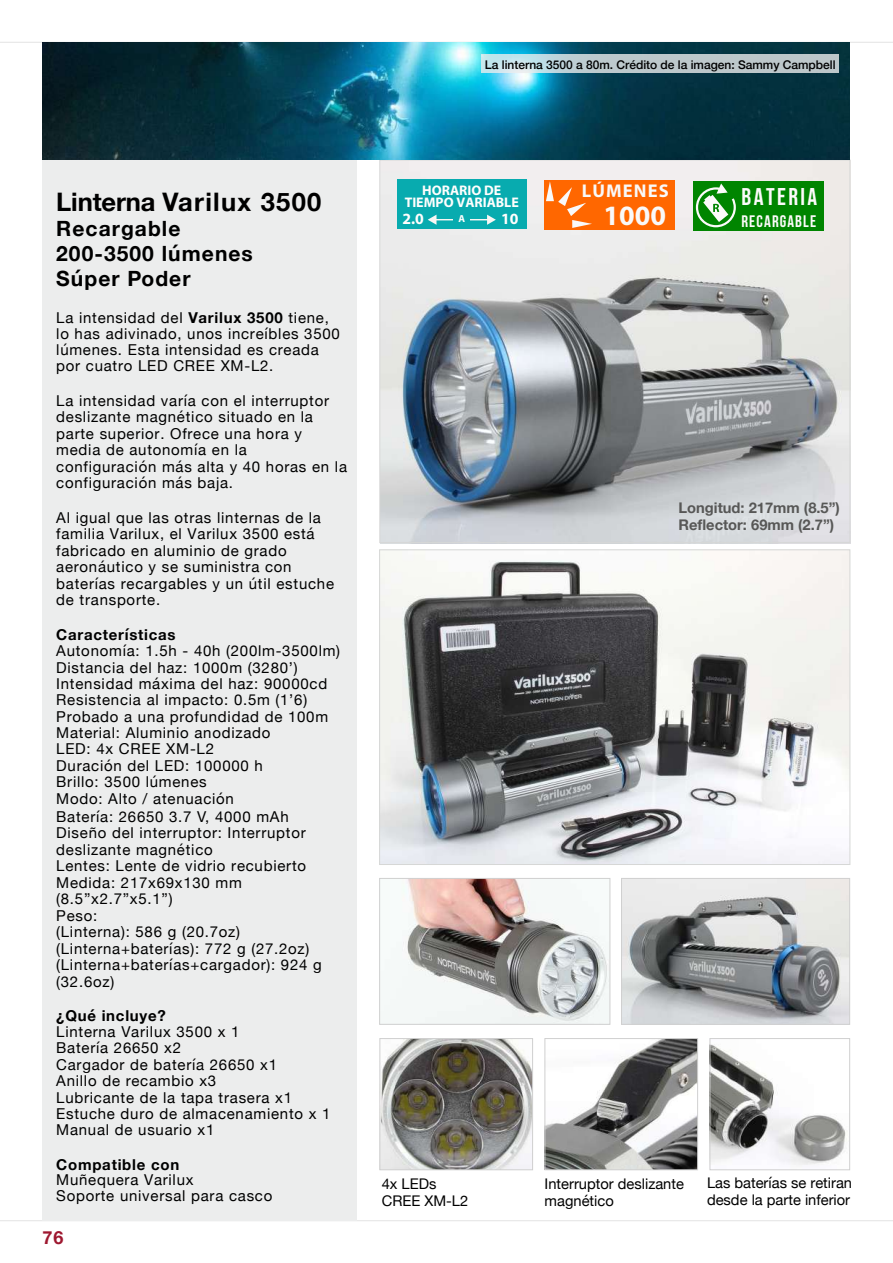
<style>
.page{position:relative;width:893px;height:1263px;background:#fff}
.page>*{position:absolute;margin:0;border:0;box-sizing:border-box;transform-origin:0 0}
.t1{font:700 28.2px "Myriad Pro";color:#f9f9f9}
.t2{font:700 25.5px "Helvetica Neue";letter-spacing:.02em;color:#000}
.t3{font:24.15px "Bebas Neue";color:#fcfbfa}
.t4{font:700 21px/25.2px "Helvetica Neue";letter-spacing:.05em;color:#000}
.t5{font:700 18.45px "Myriad Pro";letter-spacing:.06em;color:#f9f9f9}
.t6{font:700 18px "Helvetica Neue";color:#9e1830}
.t7{font:16.65px "Bebas Neue";letter-spacing:.065em;color:#fcfbfa}
.t8{font:700 15.6px "Myriad Pro";color:#fffefd}
.t9{font:15px/16.5px "Helvetica Neue";letter-spacing:.05em;color:#000}
.t10{font:700 15px "Helvetica Neue";letter-spacing:.05em;color:#000}
.t11{font:14.7px/17.7px "Helvetica Neue";color:#000}
.t12{font:700 14.7px/17.7px "Helvetica Neue";color:#575756}
.t13{font:700 13.95px/12.5px "Myriad Pro";color:#fffefd;text-align:center}
.t14{font:500 12px "Helvetica Neue";color:#000}
.t15{font:700 10.2px "Myriad Pro";color:#fffefd}
.s1{font-weight:700}
.s2{font-style:inherit}
</style>
<div class="page">
<svg style="left:0;top:42px;width:893px;height:1px"></svg>
<svg style="left:0;top:1220px;width:893px;height:1px"></svg>
<img style="left:380px;top:162px;width:470px;height:382px">
<img style="left:381px;top:552px;width:467px;height:311px">
<div style="left:379px;top:550px;width:471px;height:315px;border:1px solid #d6d7d6"></div>
<img style="left:382px;top:1040px;width:149px;height:128px">
<div style="left:380px;top:1038px;width:153px;height:132px;border:1px solid #d0d0d0"></div>
<img style="left:547px;top:1040px;width:149px;height:128px">
<div style="left:545px;top:1038px;width:153px;height:132px;border:1px solid #d0d0d0"></div>
<img style="left:712px;top:1044px;width:136px;height:121px">
<div style="left:710px;top:1038px;width:140px;height:132px;border:1px solid #d0d0d0"></div>
<div style="left:43px;top:157px;width:314px;height:1063px;background:#eceded"></div>
<img style="left:381px;top:880px;width:227px;height:142px">
<div style="left:379px;top:878px;width:231px;height:146px;border:1px solid #d0d0d0"></div>
<img style="left:623px;top:880px;width:225px;height:142px">
<div style="left:621px;top:878px;width:229px;height:146px;border:1px solid #d0d0d0"></div>
<img style="left:43px;top:43px;width:807px;height:117px">
<svg style="left:481px;top:55px;width:358px;height:18px;background:#bfced2"></svg>
<div style="left:397px;top:180px;width:130px;height:49px;background:#08abaf"></div>
<hr style="left:435px;top:219px;width:54px;height:1px;background:#f9f7f4">
<svg style="left:428px;top:215px;width:8px;height:10px"></svg>
<svg style="left:487px;top:215px;width:9px;height:10px"></svg>
<div style="left:454px;top:213px;width:16px;height:11px;background:#08abaf"></div>
<div style="left:544px;top:180px;width:130px;height:50px;background:#ff6700"></div>
<svg style="left:546px;top:181px;width:46px;height:47px"></svg>
<div style="left:693px;top:181px;width:130px;height:49px;background:#008500"></div>
<svg style="left:696px;top:183px;width:40px;height:44px"></svg>
<p class="t14" style="left:485px;top:55px;width:352px">La linterna 3500 a 80m. Crédito de la imagen: Sammy Campbell</p>
<h2 class="t2" style="left:56px;top:182px;width:267px">Linterna Varilux 3500</h2>
<h3 class="t4" style="left:56px;top:216px;width:198px">Recargable<br>200-3500 lúmenes<br>Súper Poder</h3>
<p class="t9" style="left:56px;top:310px;width:285px">La intensidad del <span class="s1">Varilux 3500</span> tiene, lo has adivinado, unos increíbles 3500 lúmenes. Esta intensidad es creada por cuatro LED CREE XM-L2.</p>
<p class="t9" style="left:56px;top:393px;width:292px">La intensidad varía con el interruptor deslizante magnético situado en la parte superior. Ofrece una hora y media de autonomía en la configuración más alta y 40 horas en la configuración más baja.</p>
<p class="t9" style="left:56px;top:510px;width:279px">Al igual que las otras linternas de la familia Varilux, el Varilux 3500 está fabricado en aluminio de grado aeronáutico y se suministra con baterías recargables y un útil estuche de transporte.</p>
<p class="t10" style="left:56px;top:623px;width:121px">Características</p>
<p class="t9" style="left:56px;top:643px;width:285px">Autonomía: 1.5h - 40h (200lm-3500lm)<br>Distancia del haz: 1000m (3280’)<br>Intensidad máxima del haz: 90000cd<br>Resistencia al impacto: 0.5m (1’6)<br>Probado a una profundidad de 100m<br>Material: Aluminio anodizado<br>LED: 4x CREE XM-L2<br>Duración del LED: 100000 h<br>Brillo: 3500 lúmenes<br>Modo: Alto / atenuación<br>Batería: 26650 3.7 V, 4000 mAh<br>Diseño del interruptor: Interruptor deslizante magnético<br>Lentes: Lente de vidrio recubierto<br>Medida: 217x69x130 mm (8.5”x2.7”x5.1”)<br>Peso:<br>(Linterna): 586 g (20.7oz) (Linterna+baterías): 772 g (27.2oz) (Linterna+baterías+cargador): 924 g (32.6oz)</p>
<p class="t10" style="left:56px;top:1004px;width:111px">¿Qué incluye?</p>
<p class="t9" style="left:56px;top:1024px;width:276px">Linterna Varilux 3500 x 1<br>Batería 26650 x2<br>Cargador de batería 26650 x1<br>Anillo de recambio x3<br>Lubricante de la tapa trasera x1<br>Estuche duro de almacenamiento x 1<br>Manual de usuario x1</p>
<p class="t10" style="left:56px;top:1153px;width:125px">Compatible con</p>
<p class="t9" style="left:56px;top:1173px;width:218px;line-height:15.9px">Muñequera Varilux<br>Soporte universal para casco</p>
<p class="t6" style="left:43px;top:1224px;width:22px">76</p>
<p class="t5" style="left:582px;top:179px;width:88px">LÚMENES</p>
<p class="t13" style="left:405px;top:183px;width:116px">HORARIO DE<br>TIEMPO VARIABLE</p>
<p class="t8" style="left:403px;top:208px;width:23px">2.0</p>
<p class="t8" style="left:501px;top:208px;width:19px">10</p>
<p class="t15" style="left:458px;top:211px;width:8px">A</p>
<h1 class="t1" style="left:603px;top:197px;width:64px">1000</h1>
<h3 class="t3" style="left:742px;top:183px;width:77px"><span class="s2">BAT</span>ERIA</h3>
<p class="t7" style="left:741px;top:212px;width:76px">RECAR<span class="s2">GABLE</span></p>
<p class="t12" style="left:678px;top:499px;width:163px">Longitud: 217mm (8.5”)<br>Reflector: 69mm (2.7”)</p>
<p class="t11" style="left:382px;top:1175px;width:88px">4x LEDs<br>CREE XM-L2</p>
<p class="t11" style="left:545px;top:1175px;width:141px">Interruptor deslizante magnético</p>
<p class="t11" style="left:707px;top:1174px;width:147px">Las baterías se retiran desde la parte inferior</p>
</div>
